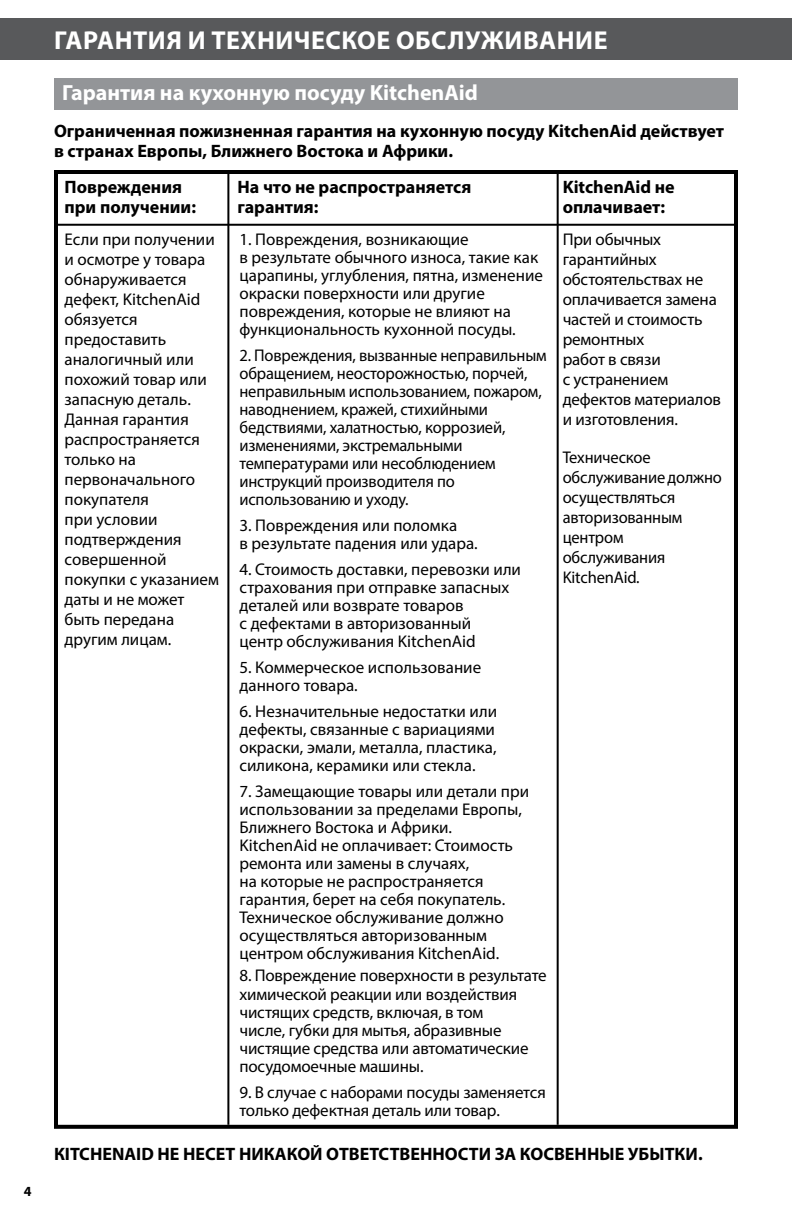
<style>
.page{position:relative;width:792px;height:1224px;background:#fff}
.page>*{position:absolute;margin:0;border:0;box-sizing:border-box;transform-origin:0 0}
.t1{font:700 26px "Myriad Pro";color:#fff}
.t2{font:700 22px "Myriad Pro";color:#fff}
.t3{font:700 18px/20px "Myriad Pro";color:#000}
.t4{font:17px/18px "Myriad Pro";letter-spacing:-.005em;color:#000}
.t5{font:700 14px "Myriad Pro";color:#000}
</style>
<div class="page">
<div style="left:0;top:18px;width:792px;height:42px;background:#58595b"></div>
<div style="left:54px;top:170px;width:684px;height:959px;border:4px solid #000"></div>
<hr style="left:227px;top:172px;width:2px;height:953px;background:#000">
<hr style="left:557px;top:171px;width:2px;height:954px;background:#000">
<hr style="left:57px;top:224px;width:678px;height:2px;background:#000">
<div style="left:54px;top:78px;width:684px;height:32px;background:#939598"></div>
<p class="t5" style="left:24px;top:1182px;width:9px">4</p>
<h1 class="t1" style="left:54px;top:23px;width:29px">гарантия</h1>
<h1 class="t1" style="left:188px;top:23px;width:41px">и техни</h1>
<h1 class="t1" style="left:294px;top:23px;width:34px">ческое</h1>
<h1 class="t1" style="left:396px;top:23px;width:19px">обслуживание</h1>
<p class="t2" style="left:62px;top:78px;width:417px">Гарантия на кухонную посуду KitchenAid</p>
<p class="t3" style="left:54px;top:121px;width:672px">Ограниченная пожизненная гарантия на кухонную посуду KitchenAid действует в странах Европы, Ближнего Востока и Африки.</p>
<p class="t3" style="left:65px;top:176px;width:133px">Повреждения при получении:</p>
<p class="t3" style="left:237px;top:176px;width:235px">На что не распространяется гарантия:</p>
<p class="t3" style="left:563px;top:176px;width:114px">KitchenAid не оплачивает:</p>
<p class="t4" style="left:65px;top:229px;width:156px;line-height:20px">Если при получении и осмотре у товара обнаруживается дефект, KitchenAid обязуется предоставить аналогичный или похожий товар или запасную деталь.<br>Данная гарантия распространяется только на первоначального покупателя<br>при условии подтверждения совершенной покупки с указанием даты и не может быть передана другим лицам.</p>
<p class="t4" style="left:563px;top:229px;width:160px;line-height:20px">При обычных гарантийных обстоятельствах не оплачивается замена частей и стоимость ремонтных<br>работ в связи<br>с устранением дефектов материалов и изготовления.</p>
<p class="t4" style="left:239px;top:231px;width:305px">1. Повреждения, возникающие<br>в результате обычного износа, такие как царапины, углубления, пятна, изменение окраски поверхности или другие повреждения, которые не влияют на функциональность кухонной посуды.</p>
<p class="t4" style="left:239px;top:347px;width:309px">2. Повреждения, вызванные неправильным обращением, неосторожностью, порчей, неправильным использованием, пожаром, наводнением, кражей, стихийными бедствиями, халатностью, коррозией, изменениями, экстремальными температурами или несоблюдением инструкций производителя по использованию и уходу.</p>
<p class="t4" style="left:239px;top:517px;width:240px">3. Повреждения или поломка<br>в результате падения или удара.</p>
<p class="t4" style="left:239px;top:561px;width:283px">4. Стоимость доставки, перевозки или страхования при отправке запасных деталей или возврате товаров<br>с дефектами в авторизованный<br>центр обслуживания KitchenAid</p>
<p class="t4" style="left:239px;top:659px;width:243px">5. Коммерческое использование данного товара.</p>
<p class="t4" style="left:239px;top:703px;width:259px">6. Незначительные недостатки или дефекты, связанные с вариациями окраски, эмали, металла, пластика, силикона, керамики или стекла.</p>
<p class="t4" style="left:239px;top:783px;width:291px">7. Замещающие товары или детали при использовании за пределами Европы, Ближнего Востока и Африки.<br>KitchenAid не оплачивает: Стоимость ремонта или замены в случаях,<br>на которые не распространяется гарантия, берет на себя покупатель.<br>Техническое обслуживание должно осуществляться авторизованным центром обслуживания KitchenAid.</p>
<p class="t4" style="left:239px;top:967px;width:309px">8. Повреждение поверхности в результате химической реакции или воздействия чистящих средств, включая, в том<br>числе, губки для мытья, абразивные чистящие средства или автоматические посудомоечные машины.</p>
<p class="t4" style="left:239px;top:1083px;width:308px">9. В случае с наборами посуды заменяется только дефектная деталь или товар.</p>
<p class="t3" style="left:54px;top:1143px;width:650px">КIТСНЕNАID НЕ НЕСЕТ НИКАКОЙ ОТВЕТСТВЕННОСТИ ЗА КОСВЕННЫЕ УБЫТКИ.</p>
<p class="t4" style="left:563px;top:447px;width:161px;line-height:20px">Техническое обслуживание должно осуществляться авторизованным центром обслуживания<br>KitchenAid.</p>
</div>
